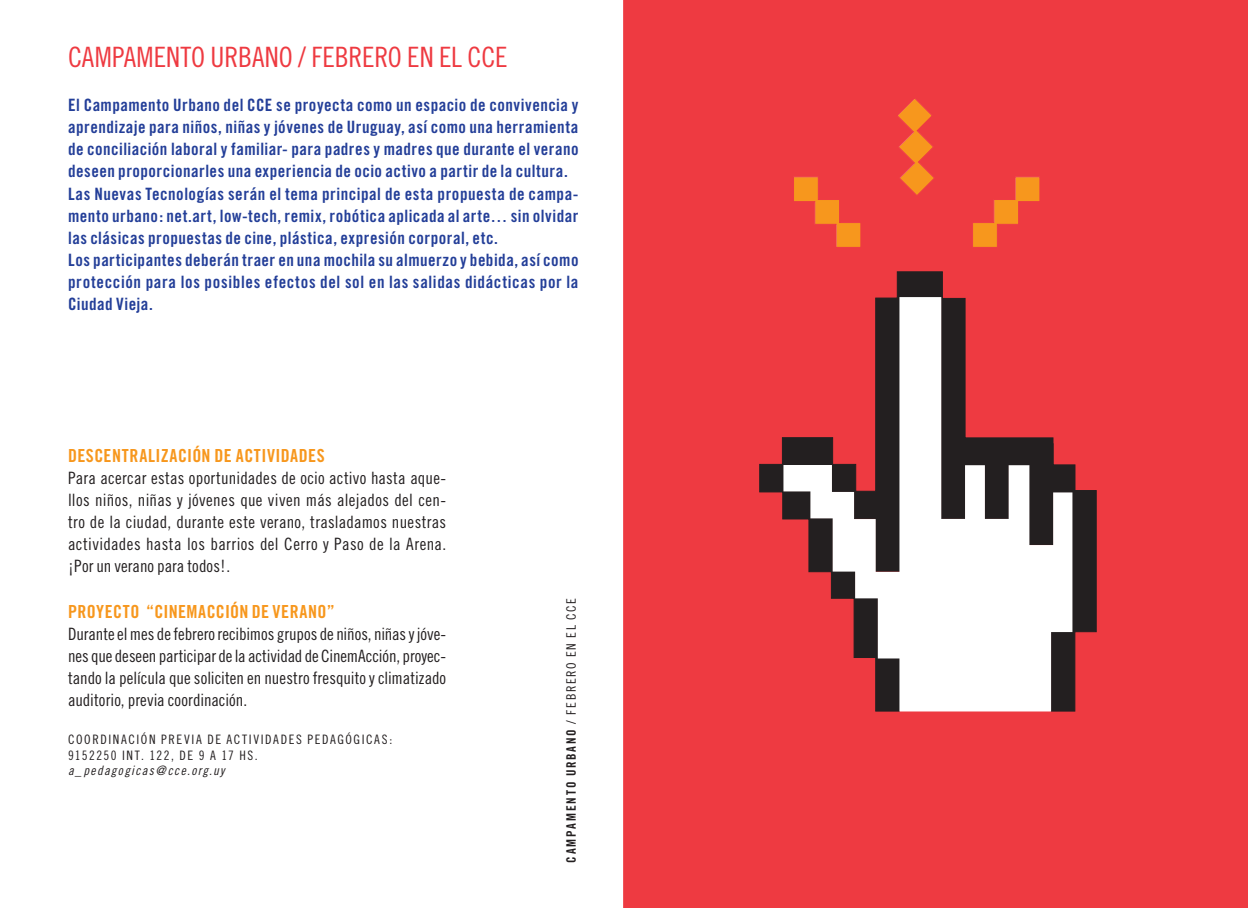
<style>
.page{position:relative;width:1248px;height:908px;background:#fff}
.page>*{position:absolute;margin:0;border:0;box-sizing:border-box;transform-origin:0 0}
.t1{font:28px "Trade Gothic Cond Eighteen";letter-spacing:-.005em;color:#ee3a41}
.t2{font:18px "Trade Gothic Bold Cond Twenty";letter-spacing:.025em;color:#f7971d}
.t3{font:17px/22px "Trade Gothic Bold Cond Twenty";letter-spacing:.03em;color:#233e98}
.t4{font:17px/22px "Trade Gothic Cond Eighteen";letter-spacing:.01em;color:#231f20;text-align:justify}
.t5{font:13px/15.6px "Trade Gothic Cond Eighteen";letter-spacing:.12em;color:#231f20}
.t6{font:13px "Trade Gothic Bold Cond Twenty";letter-spacing:.135em;color:#231f20}
.t7{font:13px "Trade Gothic Cond Eighteen Obl";letter-spacing:.1em;color:#231f20}
.s1{font-family:"Trade Gothic Cond Eighteen"}
</style>
<div class="page">
<svg style="left:623px;top:0;width:624px;height:907px;background:#ee3c42"></svg>
<svg style="left:759px;top:271px;width:337px;height:440px;background:#c6353a"></svg>
<svg style="left:783px;top:297px;width:289px;height:414px"></svg>
<h1 class="t1" style="left:68px;top:41px;width:441px">CAMPAMENTO URBANO / FEBRERO EN EL CCE</h1>
<p class="t3" style="left:68px;top:94px;width:512px">El Campamento Urbano del CCE se proyecta como un espacio de convivencia y aprendizaje para niños, niñas y jóvenes de Uruguay, así como una herramienta de conciliación laboral y familiar- para padres y madres que durante el verano deseen proporcionarles una experiencia de ocio activo a partir de la cultura.<br>Las Nuevas Tecnologías serán el tema principal de esta propuesta de campa&shy;mento urbano: net.art, low-tech, remix, robótica aplicada al arte… sin olvidar las clásicas propuestas de cine, plástica, expresión corporal, etc.<br>Los participantes deberán traer en una mochila su almuerzo y bebida, así como protección para los posibles efectos del sol en las salidas didácticas por la Ciudad Vieja.</p>
<p class="t2" style="left:68px;top:444px;width:258px">DESCENTRALIZACIÓN DE ACTIVIDADES</p>
<p class="t4" style="left:68px;top:466px;width:379px">Para acercar estas oportunidades de ocio activo hasta aque&shy;llos niños, niñas y jóvenes que viven más alejados del cen&shy;tro de la ciudad, durante este verano, trasladamos nuestras actividades hasta los barrios del Cerro y Paso de la Arena. ¡Por un verano para todos!.</p>
<p class="t2" style="left:68px;top:600px;width:38px">Proyect</p>
<p class="t2" style="left:130px;top:600px;width:206px">o “CinemAcción de Verano”</p>
<p class="t4" style="left:68px;top:622px;width:379px">Durante el mes de febrero recibimos grupos de niños, niñas y jóve&shy;nes que deseen participar de la actividad de CinemAcción, proyec&shy;tando la película que soliciten en nuestro fresquito y climatizado auditorio, previa coordinación.</p>
<p class="t5" style="left:68px;top:731px;width:326px">COORDINACIó N PREVIA DE ACTIVIDADES PEDAGÓGICAS:<br>9152250 INT. 122, DE 9 A 17 HS .</p>
<p class="t7" style="left:68px;top:762px;width:158px">a_pedagogicas@cce.org.uy</p>
<p class="t6" style="left:563px;top:862px;width:266px;rotate:-90deg">CAMPAMEN TO URBANO <span class="s1">/ FEBRERO EN EL CCE</span></p>
</div>
